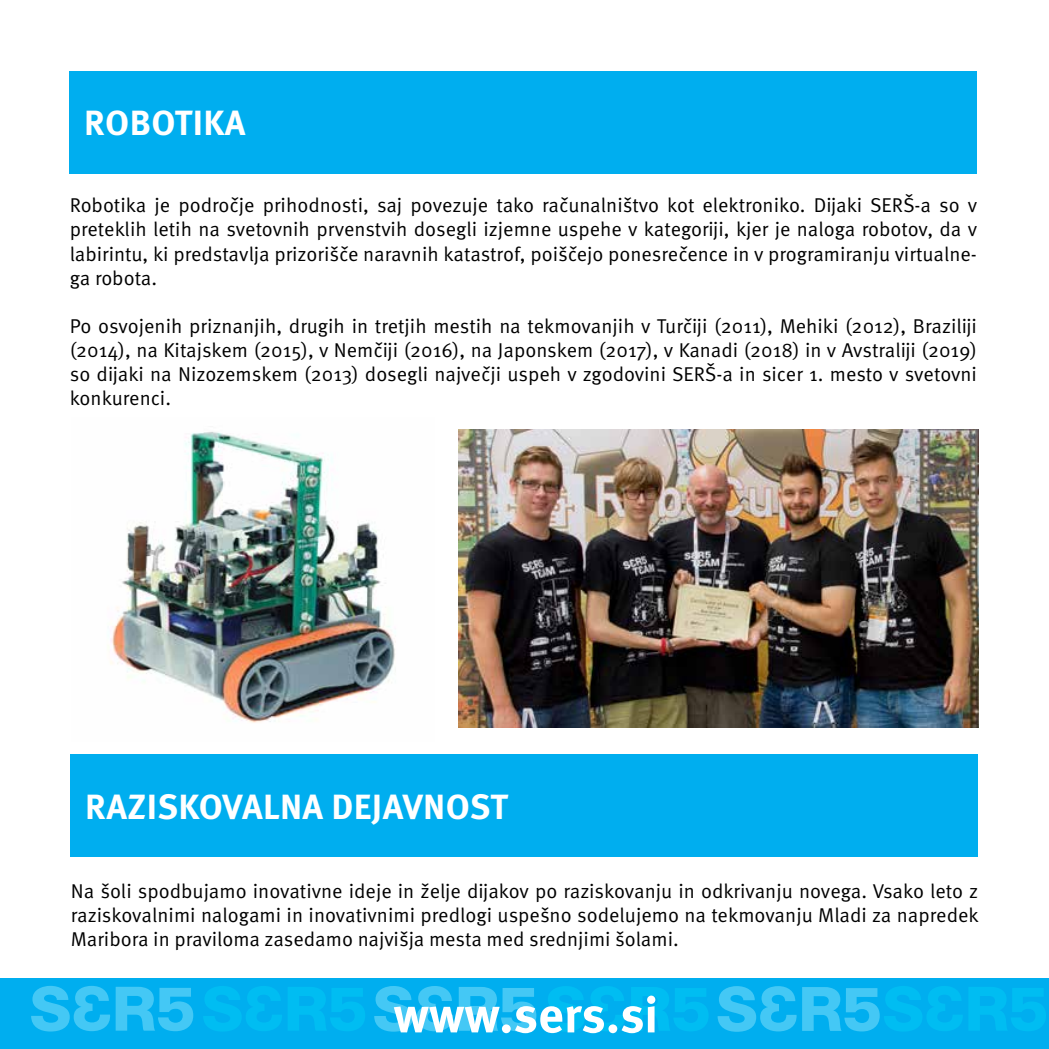
<style>
.page{position:relative;width:1049px;height:1049px;background:#fff}
.page>*{position:absolute;margin:0;border:0;box-sizing:border-box;transform-origin:0 0}
.t1{font:700 50px "Meta Pro";color:#fff}
.t2{font:700 35px "Meta Pro";letter-spacing:.01em;color:#fff}
.t3{font:20px/24px "Meta Pro";color:#000;text-align:justify}
</style>
<div class="page">
<div style="left:0;top:978px;width:1049px;height:71px;background:#00aeef"></div>
<svg style="left:31px;top:986px;width:162px;height:45px"></svg>
<svg style="left:547px;top:986px;width:161px;height:46px"></svg>
<svg style="left:374px;top:986px;width:162px;height:46px"></svg>
<svg style="left:203px;top:986px;width:162px;height:45px"></svg>
<svg style="left:717px;top:986px;width:329px;height:46px"></svg>
<div style="left:70px;top:71px;width:907px;height:103px;background:#00aeef"></div>
<div style="left:71px;top:754px;width:907px;height:103px;background:#00aeef"></div>
<img style="left:108px;top:432px;width:288px;height:291px">
<img style="left:459px;top:430px;width:519px;height:297px">
<h2 class="t2" style="left:84px;top:101px;width:163px">ROBOTIKA</h2>
<p class="t3" style="left:70px;top:194px;width:909px">Robotika je področje prihodnosti, saj povezuje tako računalništvo kot elektroniko. Dijaki SERŠ-a so v preteklih letih na svetovnih prvenstvih dosegli izjemne uspehe v kategoriji, kjer je naloga robotov, da v labirintu, ki predstavlja prizorišče naravnih katastrof, poiščejo ponesrečence in v programiranju virtualne&shy;ga robota.</p>
<p class="t3" style="left:70px;top:314px;width:909px">Po osvojenih priznanjih, drugih in tretjih mestih na tekmovanjih v Turčiji (2011), Mehiki (2012), Braziliji (2014), na Kitajskem (2015), v Nemčiji (2016), na Japonskem (2017), v Kanadi (2018) in v Avstraliji (2019) so dijaki na Nizozemskem (2013) dosegli največji uspeh v zgodovini SERŠ-a in sicer 1. mesto v svetovni konkurenci.</p>
<h2 class="t2" style="left:85px;top:784px;width:424px">RAZISKOVALNA DEJAVNOST</h2>
<p class="t3" style="left:71px;top:879px;width:909px">Na šoli spodbujamo inovativne ideje in želje dijakov po raziskovanju in odkrivanju novega. Vsako leto z raziskovalnimi nalogami in inovativnimi predlogi uspešno sodelujemo na tekmovanju Mladi za napredek Maribora in praviloma zasedamo najvišja mesta med srednjimi šolami.</p>
<h1 class="t1" style="left:393px;top:983px;width:266px">www.sers.si</h1>
</div>
